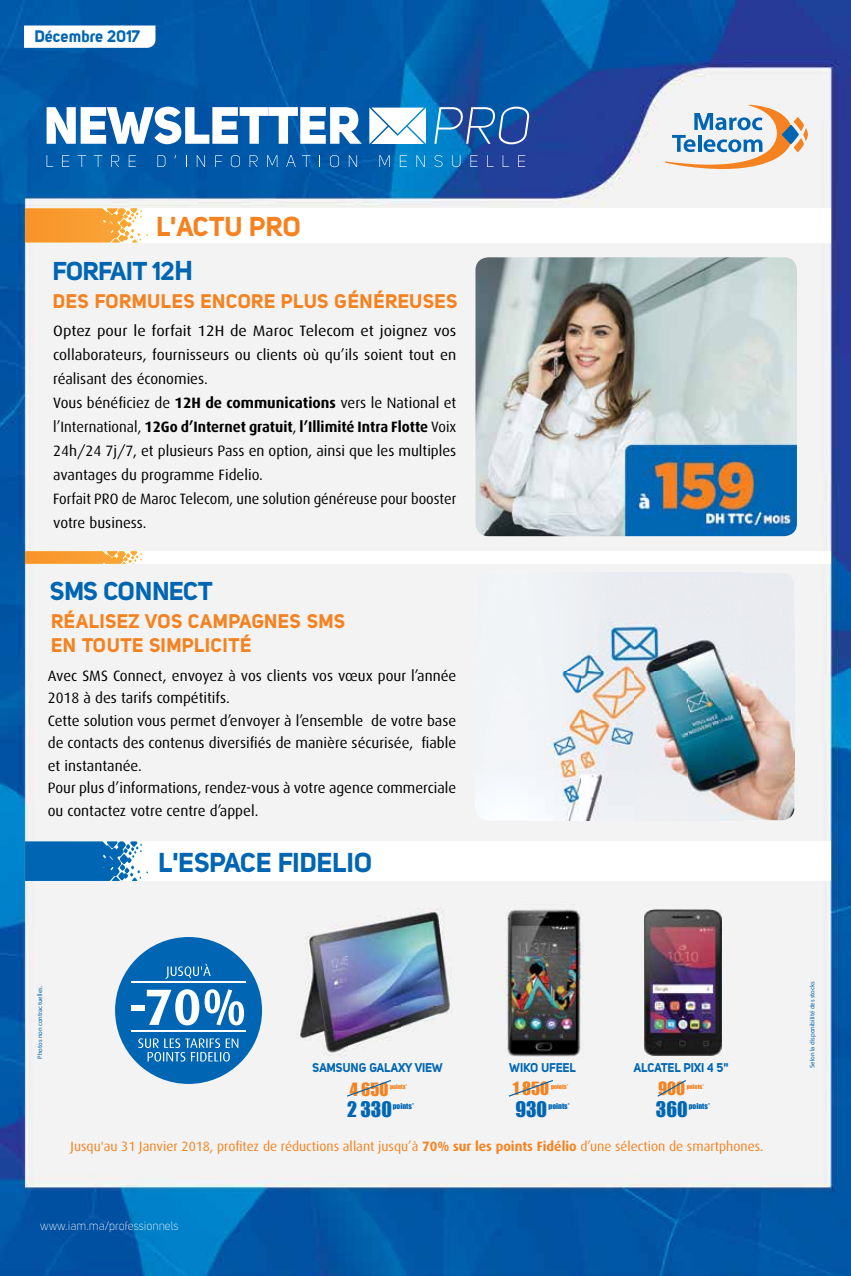
<style>
.page{position:relative;width:851px;height:1276px;background:#fff}
.page>*{position:absolute;margin:0;border:0;box-sizing:border-box;transform-origin:0 0}
.t1{font:700 51px "Dax";color:#fff}
.t2{font:27px "Uni Sans Bold";color:#0066b3}
.t3{font:27px "Uni Sans Bold";color:#f58220}
.t4{font:25.5px "Uni Sans Bold";letter-spacing:-.01em;color:#0066b3}
.t5{font:19.8px "Impact";color:#0066b3}
.t6{font:19.5px/23.4px "Uni Sans Bold";letter-spacing:.03em;color:#f58220}
.t7{font:16.8px "Impact";color:#f58220}
.t8{font:16.5px "Uni Sans Bold";color:#0066b3}
.t9{font:15px/24px "Dax";color:#000;scale:1.07 1}
.t10{font:15px/22.5px "Dax";color:#000}
.t11{font:13.5px "Dax";color:#f58220}
.t12{font:12.6px "Uni Sans Bold";color:#0066b3;scale:.95 1}
.t13{font:12px "Uni Sans Light";color:#fff}
.t14{font:7.35px "Impact";color:#0066b3}
.t15{font:6.6px "Myriad Pro";color:#0066b3}
.t16{font:6px "Impact";color:#f58220}
.s1{font-size:27px}
.s2{font-weight:700}
</style>
<div class="page">
<img style="left:0;top:0;width:850px;height:1276px">
<svg style="left:664px;top:105px;width:143px;height:68px"></svg>
<svg style="left:47px;top:107px;width:314px;height:37px"></svg>
<svg style="left:434px;top:107px;width:96px;height:37px;background:#3873b5"></svg>
<svg style="left:47px;top:155px;width:6px;height:12px"></svg>
<svg style="left:62px;top:155px;width:7px;height:12px"></svg>
<svg style="left:78px;top:155px;width:8px;height:12px"></svg>
<svg style="left:94px;top:155px;width:8px;height:12px"></svg>
<svg style="left:111px;top:155px;width:8px;height:12px"></svg>
<svg style="left:129px;top:155px;width:7px;height:12px"></svg>
<svg style="left:157px;top:155px;width:8px;height:12px"></svg>
<svg style="left:186px;top:155px;width:1px;height:12px"></svg>
<svg style="left:197px;top:155px;width:8px;height:12px"></svg>
<svg style="left:215px;top:155px;width:7px;height:12px"></svg>
<svg style="left:231px;top:155px;width:9px;height:12px"></svg>
<svg style="left:249px;top:155px;width:8px;height:12px"></svg>
<svg style="left:267px;top:155px;width:10px;height:12px"></svg>
<svg style="left:286px;top:155px;width:9px;height:12px"></svg>
<svg style="left:302px;top:155px;width:8px;height:12px"></svg>
<svg style="left:319px;top:155px;width:1px;height:12px"></svg>
<svg style="left:330px;top:155px;width:9px;height:12px"></svg>
<svg style="left:349px;top:155px;width:8px;height:12px"></svg>
<svg style="left:379px;top:155px;width:11px;height:12px"></svg>
<svg style="left:400px;top:155px;width:7px;height:12px"></svg>
<svg style="left:416px;top:155px;width:8px;height:12px"></svg>
<svg style="left:434px;top:155px;width:8px;height:12px"></svg>
<svg style="left:452px;top:155px;width:8px;height:12px"></svg>
<svg style="left:470px;top:155px;width:7px;height:12px"></svg>
<svg style="left:487px;top:155px;width:6px;height:12px"></svg>
<svg style="left:502px;top:155px;width:7px;height:12px"></svg>
<svg style="left:518px;top:155px;width:7px;height:12px"></svg>
<svg style="left:369px;top:108px;width:57px;height:36px"></svg>
<svg style="left:24px;top:26px;width:131px;height:22px"></svg>
<div style="left:25px;top:841px;width:805px;height:40px;background:#fff"></div>
<svg style="left:25px;top:841px;width:123px;height:40px;background:#2e82c0"></svg>
<div style="left:25px;top:208px;width:805px;height:34px;background:#fff"></div>
<svg style="left:25px;top:208px;width:123px;height:34px;background:#f9ad53"></svg>
<div style="left:25px;top:551px;width:805px;height:13px;background:#fff"></div>
<svg style="left:25px;top:551px;width:117px;height:13px;background:#f9aa4a"></svg>
<img style="left:475px;top:257px;width:321px;height:279px">
<img style="left:475px;top:572px;width:319px;height:248px">
<img style="left:297px;top:907px;width:156px;height:149px">
<svg style="left:347px;top:1080px;width:44px;height:16px"></svg>
<img style="left:497px;top:903px;width:92px;height:158px">
<svg style="left:508px;top:1080px;width:45px;height:16px"></svg>
<img style="left:644px;top:909px;width:77px;height:146px">
<svg style="left:657px;top:1080px;width:29px;height:16px"></svg>
<div style="left:115px;top:937px;width:147px;height:147px;background:#0066b3;border-radius:50%"></div>
<hr style="left:131px;top:981px;width:115px;height:2px;background:#fff">
<hr style="left:131px;top:1030px;width:115px;height:1px;background:#fff">
<svg style="left:165px;top:963px;width:46px;height:16px"></svg>
<svg style="left:138px;top:1038px;width:100px;height:23px"></svg>
<p class="t8" style="left:35px;top:26px;width:107px">Décembre 2017</p>
<h2 class="t3" style="left:157px;top:210px;width:146px">'L ACTU PRO</h2>
<h3 class="t4" style="left:53px;top:255px;width:142px">FORFAIT 12<span class="s1">H</span></h3>
<h3 class="t6" style="left:53px;top:289px;width:406px">DES FORMULES ENCORE PLUS GÉNÉREUSES</h3>
<p class="t9" style="left:53px;top:319px;width:378px">Optez pour le forfait 12H de Maroc Telecom et joignez vos collaborateurs, fournisseurs ou clients où qu’ils soient tout en réalisant des économies.<br>Vous bénéficiez de <span class="s2">12H de communications</span> vers le National et ’l International, <span class="s2">12Go ’d Internet gratuit ’l</span>, <span class="s2">Illimité Intra Flotte</span> Voix 24h/24 j7 /7, et plusieurs Pass en option, ainsi que les multiples avantages du programme Fidelio.<br>Forfait PRO de Maroc Telecom, une solution généreuse pour booster votre business.</p>
<h3 class="t4" style="left:50px;top:575px;width:164px">SMS CONNECT</h3>
<h3 class="t6" style="left:51px;top:609px;width:295px">RÉALISEZ VOS CAMPAGNES SMS<br>EN TOUTE SIMPLICITÉ</h3>
<p class="t10" style="left:48px;top:664px;width:410px">Avec SMS Connect, envoyez à vos clients vos vœux pour ’lannée</p>
<p class="t10" style="left:48px;top:687px;width:184px">2018 à des tarifs compétitifs.</p>
<p class="t10" style="left:371px;top:709px;width:87px">de votre base</p>
<p class="t10" style="left:48px;top:709px;width:317px">Cette solution vous permet ’denvoyer ’là ensemble</p>
<p class="t10" style="left:48px;top:732px;width:410px">de contacts des contenus diversifiés de manière sécurisée,<br>et instantanée.<br>Pour plus ’d informations, rendez-vous à votre agence commerciale ou contactez votre centre ’dappel.</p>
<p class="t10" style="left:421px;top:732px;width:36px">fiable</p>
<h2 class="t2" style="left:159px;top:845px;width:215px">'L ESPACE FIDELIO</h2>
<p class="t15" style="left:36px;top:1059px;width:74px;rotate:-90deg">Photos non contractuelles.</p>
<p class="t15" style="left:808px;top:1068px;width:88px;rotate:-90deg">Selon la disponibilité des stocks</p>
<h1 class="t1" style="left:129px;top:978px;width:119px">-70%</h1>
<p class="t12" style="left:509px;top:1059px;width:71px">WIKO UFEEL</p>
<p class="t16" style="left:551px;top:1082px;width:19px">POINTS*</p>
<p class="t12" style="left:312px;top:1059px;width:139px">SAMSUNG GALAXY VIEW</p>
<p class="t16" style="left:390px;top:1083px;width:19px">POINTS*</p>
<p class="t12" style="left:634px;top:1059px;width:101px">ALCATEL PIXI ' '54</p>
<p class="t16" style="left:686px;top:1082px;width:19px">POINTS*</p>
<p class="t7" style="left:513px;top:1078px;width:38px">1 850</p>
<p class="t7" style="left:658px;top:1078px;width:29px">900</p>
<p class="t7" style="left:350px;top:1078px;width:40px">4 650</p>
<h3 class="t5" style="left:656px;top:1097px;width:33px">360</h3>
<p class="t11" style="left:71px;top:1139px;width:694px">Jusqu'au 31 Janvier 2018, profitez de réductions allant jusqu à’ <span class="s2">70% sur les points Fidélio</span> ’d une sélection de smartphones.</p>
<h3 class="t5" style="left:515px;top:1097px;width:33px">930</h3>
<h3 class="t5" style="left:347px;top:1097px;width:46px">2 330</h3>
<p class="t14" style="left:548px;top:1101px;width:23px">POINTS*</p>
<p class="t14" style="left:688px;top:1101px;width:23px">POINTS*</p>
<p class="t14" style="left:393px;top:1102px;width:23px">POINTS*</p>
<p class="t13" style="left:40px;top:1219px;width:140px">www.iam.ma/professionnels</p>
</div>
